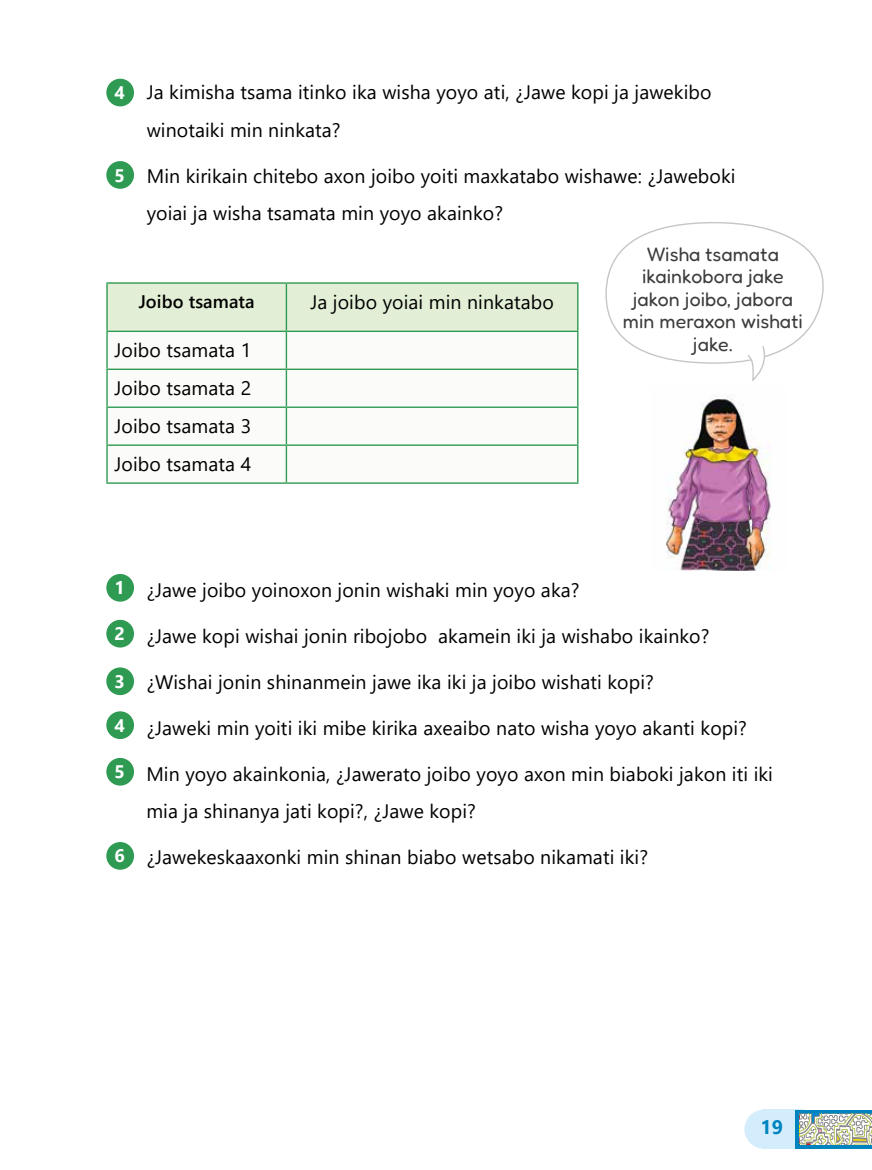
<style>
.page{position:relative;width:872px;height:1170px;background:#fff}
.page>*{position:absolute;margin:0;border:0;box-sizing:border-box;transform-origin:0 0}
.t1{font:19.5px/38px "Segoe UI";letter-spacing:.005em;color:#000}
.t2{font:300 19.5px/22.5px "Fredoka";letter-spacing:.005em;color:#3c3c3b;text-align:center}
.t3{font:700 19.5px "Segoe UI";color:#0084c0}
.t4{font:600 18.15px "Segoe UI";letter-spacing:.005em;color:#000}
.t5{font:700 18.15px "Segoe UI";color:#fff}
</style>
<div class="page">
<div style="left:762px;top:1109px;width:42px;height:39px;background:#d4edfc"></div>
<div style="left:744px;top:1109px;width:39px;height:39px;background:#d4edfc;border-radius:50%"></div>
<svg style="left:795px;top:1110px;width:77px;height:38px"></svg>
<svg style="left:800px;top:1113px;width:72px;height:31px"></svg>
<div style="left:106px;top:79px;width:28px;height:27px;background:#2e9a52;border-radius:50%"></div>
<div style="left:106px;top:161px;width:28px;height:28px;background:#2e9a52;border-radius:50%"></div>
<div style="left:108px;top:284px;width:469px;height:46px;background:#e2eed5"></div>
<svg style="left:108px;top:332px;width:469px;height:150px"></svg>
<hr style="left:106px;top:282px;width:180px;height:2px;background:#2e9a52">
<hr style="left:106px;top:284px;width:2px;height:46px;background:#2e9a52">
<hr style="left:106px;top:330px;width:180px;height:2px;background:#2e9a52">
<hr style="left:106px;top:332px;width:2px;height:36px;background:#2e9a52">
<hr style="left:106px;top:368px;width:180px;height:2px;background:#2e9a52">
<hr style="left:106px;top:370px;width:2px;height:36px;background:#2e9a52">
<hr style="left:106px;top:406px;width:180px;height:2px;background:#2e9a52">
<hr style="left:106px;top:408px;width:2px;height:36px;background:#2e9a52">
<hr style="left:106px;top:444px;width:180px;height:2px;background:#2e9a52">
<hr style="left:106px;top:446px;width:2px;height:36px;background:#2e9a52">
<hr style="left:106px;top:482px;width:180px;height:2px;background:#2e9a52">
<hr style="left:286px;top:282px;width:292px;height:2px;background:#2e9a52">
<hr style="left:286px;top:284px;width:1px;height:46px;background:#2e9a52">
<hr style="left:577px;top:284px;width:1px;height:46px;background:#2e9a52">
<hr style="left:286px;top:330px;width:292px;height:2px;background:#2e9a52">
<hr style="left:286px;top:332px;width:1px;height:36px;background:#2e9a52">
<hr style="left:577px;top:332px;width:1px;height:36px;background:#2e9a52">
<hr style="left:286px;top:368px;width:292px;height:2px;background:#2e9a52">
<hr style="left:286px;top:370px;width:1px;height:36px;background:#2e9a52">
<hr style="left:577px;top:370px;width:1px;height:36px;background:#2e9a52">
<hr style="left:286px;top:406px;width:292px;height:2px;background:#2e9a52">
<hr style="left:286px;top:408px;width:1px;height:36px;background:#2e9a52">
<hr style="left:577px;top:408px;width:1px;height:36px;background:#2e9a52">
<hr style="left:286px;top:444px;width:292px;height:2px;background:#2e9a52">
<hr style="left:286px;top:446px;width:1px;height:36px;background:#2e9a52">
<hr style="left:577px;top:446px;width:1px;height:36px;background:#2e9a52">
<hr style="left:286px;top:482px;width:292px;height:2px;background:#2e9a52">
<div style="left:106px;top:574px;width:28px;height:27px;background:#2e9a52;border-radius:50%"></div>
<div style="left:106px;top:619px;width:28px;height:28px;background:#2e9a52;border-radius:50%"></div>
<div style="left:106px;top:667px;width:28px;height:28px;background:#2e9a52;border-radius:50%"></div>
<div style="left:106px;top:711px;width:28px;height:28px;background:#2e9a52;border-radius:50%"></div>
<div style="left:106px;top:757px;width:28px;height:28px;background:#2e9a52;border-radius:50%"></div>
<div style="left:106px;top:842px;width:28px;height:27px;background:#2e9a52;border-radius:50%"></div>
<img style="left:666px;top:395px;width:105px;height:175px">
<svg style="left:605px;top:222px;width:219px;height:159px"></svg>
<p class="t5" style="left:115px;top:76px;width:12px">4</p>
<p class="t5" style="left:115px;top:158px;width:12px">5</p>
<p class="t1" style="left:147px;top:72px;width:566px;line-height:37.5px">Ja kimisha tsama itinko ika wisha yoyo ati, ¿Jawe kopi ja jawekibo winotaiki min ninkata?</p>
<p class="t1" style="left:147px;top:155px;width:590px;line-height:37.5px">Min kirikain chitebo axon joibo yoiti maxkatabo wishawe: ¿Jaweboki yoiai ja wisha tsamata min yoyo akainko?</p>
<p class="t4" style="left:139px;top:284px;width:117px">Joibo tsamata</p>
<p class="t1" style="left:310px;top:281px;width:245px">Ja joibo yoiai min ninkatabo</p>
<p class="t1" style="left:115px;top:330px;width:138px;text-align:justify">Joibo tsamata 1<br>Joibo tsamata 2<br>Joibo tsamata 3<br>Joibo tsamata 4</p>
<p class="t2" style="left:623px;top:242px;width:181px">Wisha tsamata ikainkobora jake jakon joibo, jabora min meraxon wishati jake.</p>
<p class="t5" style="left:115px;top:571px;width:12px">1</p>
<p class="t5" style="left:115px;top:616px;width:12px">2</p>
<p class="t5" style="left:115px;top:664px;width:12px">3</p>
<p class="t5" style="left:115px;top:708px;width:12px">4</p>
<p class="t5" style="left:115px;top:754px;width:12px">5</p>
<p class="t5" style="left:115px;top:838px;width:12px">6</p>
<p class="t1" style="left:146px;top:569px;width:435px">¿Jawe joibo yoinoxon jonin wishaki min yoyo aka?</p>
<p class="t1" style="left:146px;top:615px;width:564px">¿Jawe kopi wishai jonin ribojobo akamein iki ja wishabo ikainko?</p>
<p class="t1" style="left:146px;top:661px;width:509px">¿Wishai jonin shinanmein jawe ika iki ja joibo wishati kopi?</p>
<p class="t1" style="left:146px;top:707px;width:602px">¿Jaweki min yoiti iki mibe kirika axeaibo nato wisha yoyo akanti kopi?</p>
<p class="t1" style="left:146px;top:753px;width:628px;line-height:37.5px">Min yoyo akainkonia, ¿Jawerato joibo yoyo axon min biaboki jakon iti iki mia ja shinanya jati kopi?, ¿Jawe kopi?</p>
<p class="t1" style="left:146px;top:836px;width:503px">¿Jawekeskaaxonki min shinan biabo wetsabo nikamati iki?</p>
<p class="t3" style="left:760px;top:1108px;width:24px">19</p>
</div>
